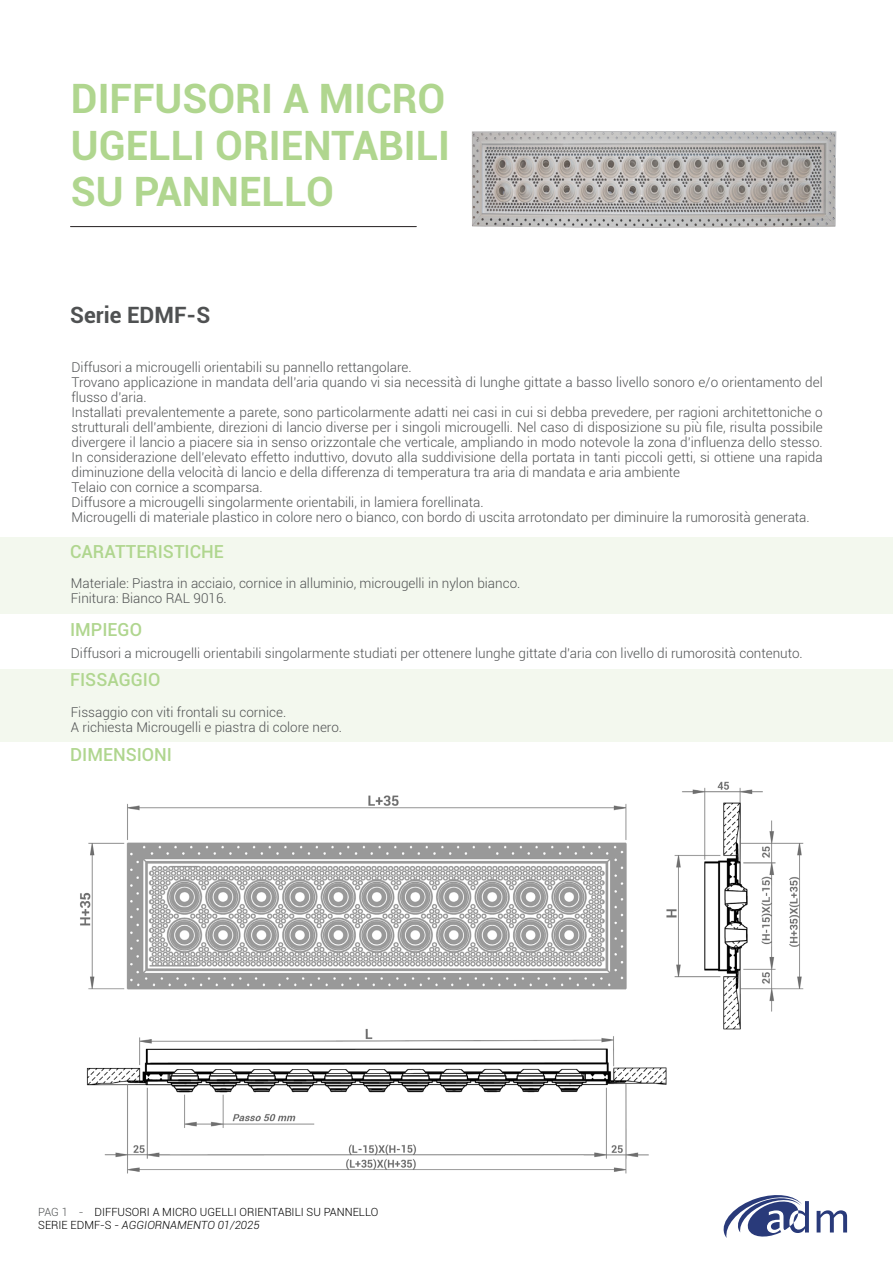
<style>
.page{position:relative;width:893px;height:1263px;background:#fff}
.page>*{position:absolute;margin:0;border:0;box-sizing:border-box;transform-origin:0 0}
.Titolo{font:700 40.5px/46.5px "Roboto";color:#b0d68f;text-align:justify}
.t1{font:700 22.5px "Roboto";color:#4f5152}
.Sottotitolo_colorato{font:500 18px "Roboto";color:#b0d68f}
.Testo{font:300 13.5px/15px "Roboto";color:#4f5152}
.t2{font:300 11.25px/13.5px "Roboto";color:#000001}
.s1{color:#505253}
.s2{font-style:italic}
</style>
<div class="page">
<svg style="left:723px;top:1195px;width:86px;height:43px"></svg>
<svg style="left:817px;top:1210px;width:30px;height:22px"></svg>
<div style="left:0;top:538px;width:893px;height:76px;background:#f3f8ee"></div>
<div style="left:0;top:669px;width:893px;height:73px;background:#f3f8ee"></div>
<img style="left:471px;top:131px;width:366px;height:97px">
<hr style="left:71px;top:226px;width:345px;height:1px;background:#231f20">
<img style="left:80px;top:781px;width:724px;height:393px">
<p class="Titolo" style="left:71px;top:74px;width:381px">DIFFUSORI A MICRO UGELLI ORIENTABILI SU PANNELLO</p>
<p class="t1" style="left:70px;top:299px;width:142px">Serie EDMF-S</p>
<p class="Testo" style="left:72px;top:360px;width:342px">Diffusori a microugelli orientabili su pannello rettangolare.</p>
<p class="Testo" style="left:72px;top:375px;width:753px">Trovano applicazione in mandata dell’aria quando vi sia necessità di lunghe gittate a basso livello sonoro e/o orientamento del flusso d’aria.</p>
<p class="Testo" style="left:72px;top:405px;width:753px;text-align:justify">Installati prevalentemente a parete, sono particolarmente adatti nei casi in cui si debba prevedere, per ragioni architettoniche o strutturali dell’ambiente, direzioni di lancio diverse per i singoli microugelli. Nel caso di disposizione su più file, risulta possibile divergere il lancio a piacere sia in senso orizzontale che verticale, ampliando in modo notevole la zona d’influenza dello stesso.<br>In considerazione dell’elevato effetto induttivo, dovuto alla suddivisione della portata in tanti piccoli getti, si ottiene una rapida diminuzione della velocità di lancio e della differenza di temperatura tra aria di mandata e aria ambiente</p>
<p class="Testo" style="left:72px;top:480px;width:193px">Telaio con cornice a scomparsa.</p>
<p class="Testo" style="left:72px;top:495px;width:414px">Diffusore a microugelli singolarmente orientabili, in lamiera forellinata.</p>
<p class="Testo" style="left:72px;top:510px;width:740px">Microugelli di materiale plastico in colore nero o bianco, con bordo di uscita arrotondato per diminuire la rumorosità generata.</p>
<p class="Sottotitolo_colorato" style="left:70px;top:539px;width:155px">CARATTERISTICHE</p>
<p class="Testo" style="left:71px;top:575px;width:451px">Materiale: Piastra in acciaio, cornice in alluminio, microugelli in nylon bianco.</p>
<p class="Testo" style="left:71px;top:590px;width:157px">Finitura: Bianco RAL 9016.</p>
<p class="Sottotitolo_colorato" style="left:70px;top:617px;width:73px">IMPIEGO</p>
<p class="Sottotitolo_colorato" style="left:70px;top:667px;width:92px">FISSAGGIO</p>
<p class="Testo" style="left:71px;top:645px;width:733px">Diffusori a microugelli orientabili singolarmente studiati per ottenere lunghe gittate d’aria con livello di rumorosità contenuto.</p>
<p class="Testo" style="left:71px;top:704px;width:217px">Fissaggio con viti frontali su cornice.</p>
<p class="Testo" style="left:71px;top:719px;width:273px">A richiesta Microugelli e piastra di colore nero.</p>
<p class="Sottotitolo_colorato" style="left:70px;top:742px;width:104px">DIMENSIONI</p>
<p class="t2" style="left:38px;top:1204px;width:342px"><span class="s1">PAG 1 -</span> DIFFUSORI A MICRO UGELLI ORIENTABILI SU PANNELLO<br>SERIE EDMF-S - <span class="s2">AGGIORNAMENTO 01/2025</span></p>
</div>
